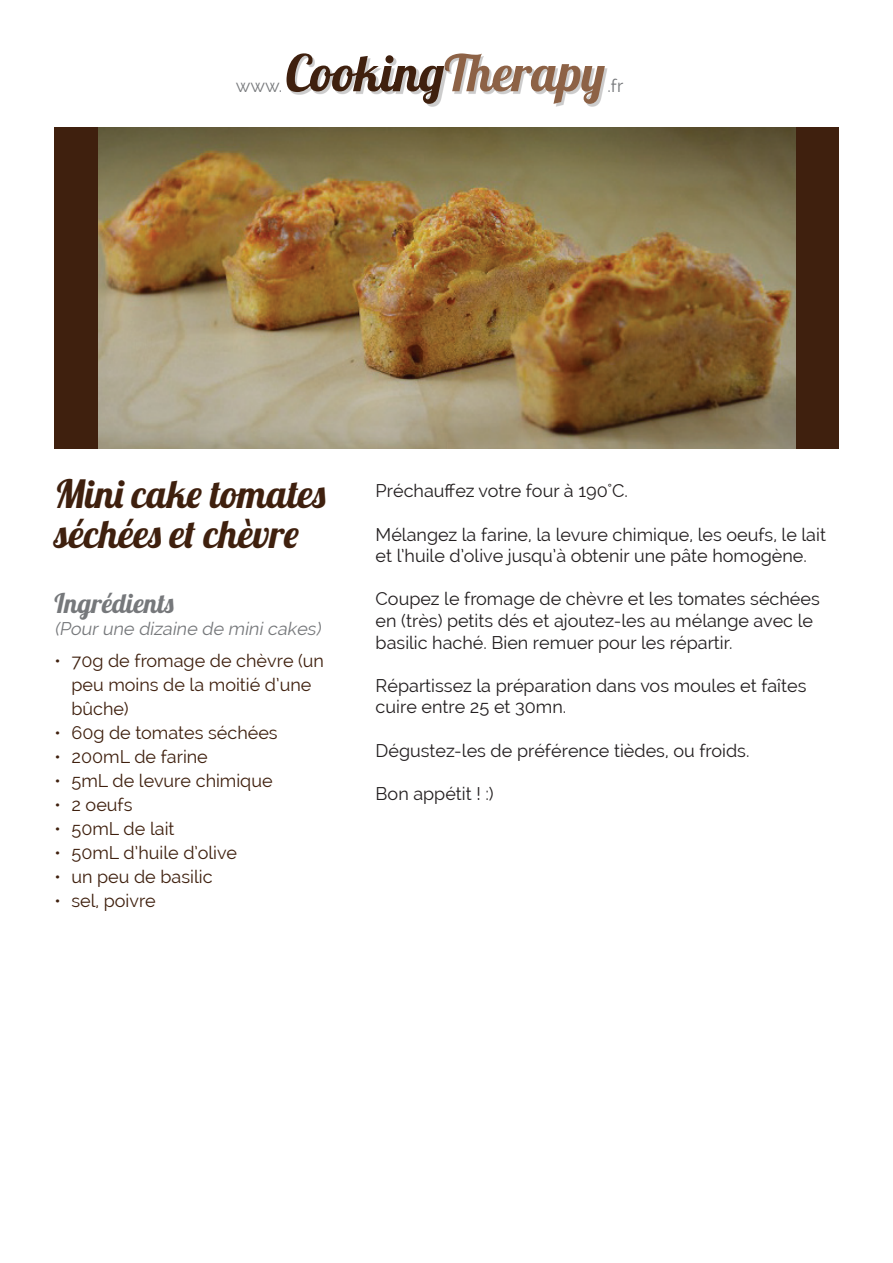
<style>
.page{position:relative;width:893px;height:1263px;background:#fff}
.page>*{position:absolute;margin:0;border:0;box-sizing:border-box;transform-origin:0 0}
.t1{font:39px "Lobster 1.4";color:#3f200e}
.t2{font:27px "Lobster 1.4";color:#76787b}
.t3{font:18px "Raleway";color:#231f20}
.t4{font:18px/24px "Raleway";color:#3f200e}
.t5{font:italic 18px "Raleway";color:#76787b}
.t6{font:18px "Raleway";color:#76787b}
</style>
<div class="page">
<div style="left:54px;top:128px;width:784px;height:321px;background:#3f200e"></div>
<img style="left:99px;top:128px;width:696px;height:321px">
<div style="left:447px;top:56px;width:160px;height:50px;background:#231f20;opacity:.23"></div>
<div style="left:289px;top:56px;width:158px;height:50px;background:#231f20;opacity:.23"></div>
<svg style="left:286px;top:53px;width:319px;height:51px"></svg>
<p class="t6" style="left:236px;top:76px;width:48px">www.</p>
<p class="t6" style="left:607px;top:76px;width:17px">.fr</p>
<p class="t1" style="left:54px;top:469px;width:272px">Mini cake tomates</p>
<p class="t1" style="left:54px;top:509px;width:246px">séchées et chèvre</p>
<p class="t2" style="left:54px;top:586px;width:121px">Ingrédients</p>
<p class="t5" style="left:54px;top:618px;width:271px">(Pourune dizaine de minicakes)</p>
<p class="t4" style="left:71px;top:649px;width:254px;text-indent:-17px">• 70g de fromage de chèvre (un peu moins de la moitié d’une bûche)</p>
<p class="t4" style="left:54px;top:721px;width:225px">• 60g de tomates séchées</p>
<p class="t4" style="left:54px;top:745px;width:155px">• 200mL de farine</p>
<p class="t4" style="left:54px;top:769px;width:220px">• 5mL de levure chimique</p>
<p class="t4" style="left:54px;top:793px;width:80px">• 2 oeufs</p>
<p class="t4" style="left:54px;top:817px;width:122px">• 50mL de lait</p>
<p class="t4" style="left:54px;top:841px;width:184px">• 50mL d’huile d’olive</p>
<p class="t4" style="left:54px;top:865px;width:160px">• un peu de basilic</p>
<p class="t4" style="left:54px;top:889px;width:103px">• sel, poivre</p>
<p class="t3" style="left:376px;top:481px;width:254px">Préchauffez votre four à 190°C.</p>
<p class="t3" style="left:376px;top:524px;width:452px">Mélangez la farine, la levure chimique, les oeufs, le lait</p>
<p class="t3" style="left:376px;top:545px;width:433px">et l’huile d’olive jusqu’à obtenir une pâte homogène.</p>
<p class="t3" style="left:376px;top:589px;width:446px">Coupez le fromage de chèvre et les tomates séchées</p>
<p class="t3" style="left:376px;top:610px;width:439px">en (très) petits dés et ajoutez-les au mélange avec le</p>
<p class="t3" style="left:376px;top:632px;width:359px">basilic haché. Bien remuer pour les répartir.</p>
<p class="t3" style="left:376px;top:675px;width:432px">Répartissez la préparation dans vos moules et faîtes</p>
<p class="t3" style="left:376px;top:697px;width:192px">cuire entre 25 et 30mn.</p>
<p class="t3" style="left:376px;top:740px;width:375px">Dégustez-les de préférence tièdes, ou froids.</p>
<p class="t3" style="left:376px;top:783px;width:120px">Bon appétit ! :)</p>
</div>
